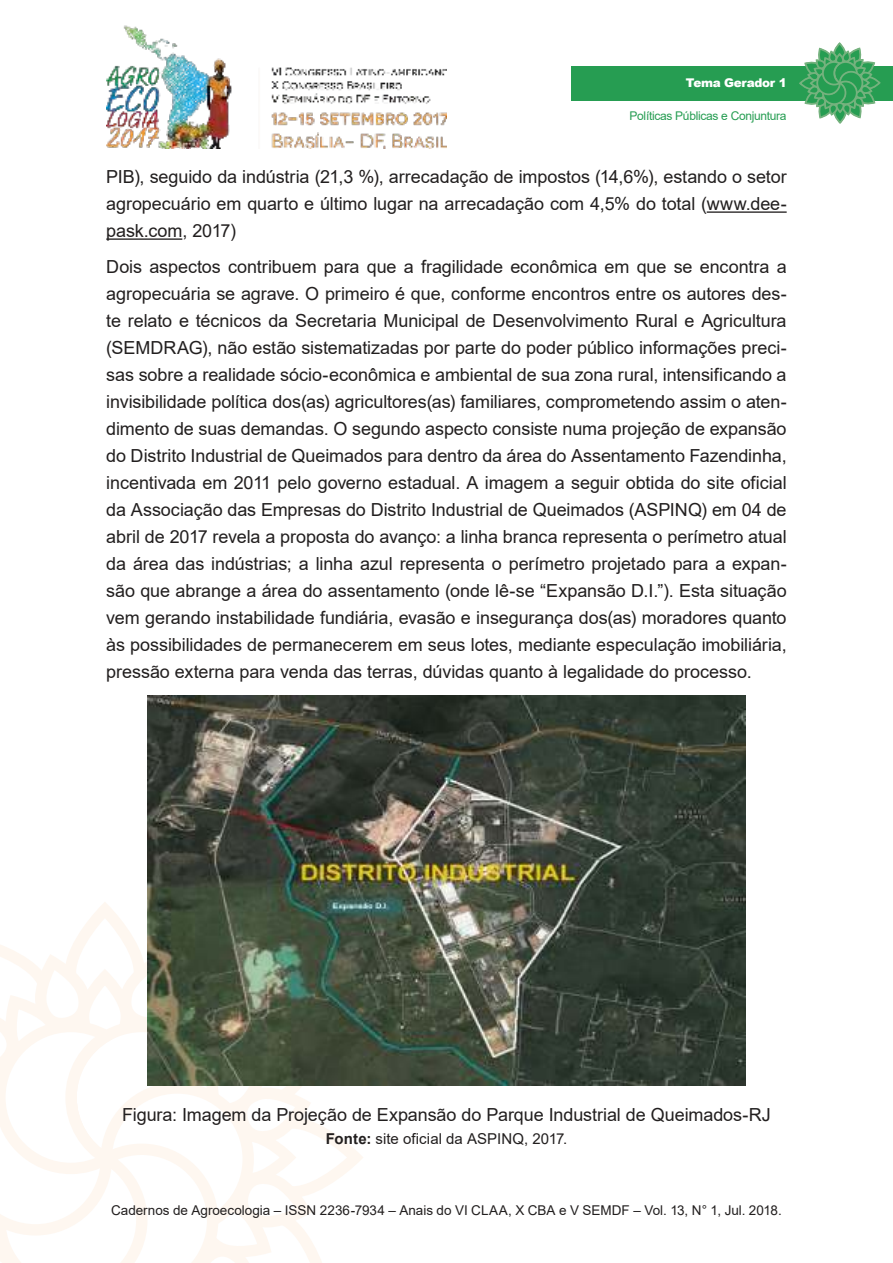
<style>
.page{position:relative;width:893px;height:1263px;background:#fff}
.page>*{position:absolute;margin:0;border:0;box-sizing:border-box;transform-origin:0 0}
.t1{font:18px/27px "Arial";letter-spacing:-.005em;color:#221f1f;text-align:justify}
.t2{font:15px "Arial";color:#221f1f}
.t3{font:13.5px "Arial";color:#221f1f}
.t4{font:12px "Arial";letter-spacing:-.025em;color:#269d52}
.t5{font:900 12px "Arial";letter-spacing:-.025em;color:#fff}
.s1{font-weight:700}
</style>
<div class="page">
<img style="left:106px;top:25px;width:340px;height:124px">
<svg style="left:0;top:910px;width:363px;height:353px"></svg>
<div style="left:571px;top:66px;width:322px;height:34px;background:#269d52"></div>
<svg style="left:798px;top:43px;width:83px;height:81px"></svg>
<hr style="left:707px;top:211px;width:80px;height:2px;background:#221f1f">
<hr style="left:106px;top:238px;width:76px;height:2px;background:#221f1f">
<img style="left:147px;top:695px;width:599px;height:391px">
<p class="t5" style="left:686px;top:76px;width:102px">Tema Gerador 1</p>
<p class="t4" style="left:630px;top:112px;width:159px">Políticas Públicas e Conjuntura</p>
<p class="t1" style="left:106px;top:165px;width:682px">PIB), seguido da indústria (21,3 %), arrecadação de impostos (14,6%), estando o setor agropecuário em quarto e último lugar na arrecadação com 4,5% do total (www.dee&shy;pask.com, 2017)</p>
<p class="t1" style="left:106px;top:255px;width:682px">Dois aspectos contribuem para que a fragilidade econômica em que se encontra a agropecuária se agrave. O primeiro é que, conforme encontros entre os autores des&shy;te relato e técnicos da Secretaria Municipal de Desenvolvimento Rural e Agricultura (SEMDRAG), não estão sistematizadas por parte do poder público informações preci&shy;sas sobre a realidade sócio-econômica e ambiental de sua zona rural, intensificando a invisibilidade política dos(as) agricultores(as) familiares, comprometendo assim o aten&shy;dimento de suas demandas. O segundo aspecto consiste numa projeção de expansão do Distrito Industrial de Queimados para dentro da área do Assentamento Fazendinha, incentivada em 2011 pelo governo estadual. A imagem a seguir obtida do site oficial da Associação das Empresas do Distrito Industrial de Queimados (ASPINQ) em 04 de abril de 2017 revela a proposta do avanço: a linha branca representa o perímetro atual da área das indústrias; a linha azul representa o perímetro projetado para a expan&shy;são que abrange a área do assentamento (onde lê-se “Expansão D.I.”). Esta situação vem gerando instabilidade fundiária, evasão e insegurança dos(as) moradores quanto às possibilidades de permanecerem em seus lotes, mediante especulação imobiliária, pressão externa para venda das terras, dúvidas quanto à legalidade do processo.</p>
<p class="t1" style="left:122px;top:1103px;width:650px">Figura: Imagem da Projeção de Expansão do Parque Industrial de Queimados-RJ</p>
<p class="t2" style="left:326px;top:1133px;width:243px"><span class="s1">Fonte:</span> site oficial da ASPINQ, 2017.</p>
<p class="t3" style="left:111px;top:1205px;width:672px">Cadernos de Agroecologia – ISSN 2236-7934 – Anais do VI CLAA, X CBA e V SEMDF – Vol. 13, N° 1, Jul. 2018.</p>
</div>
